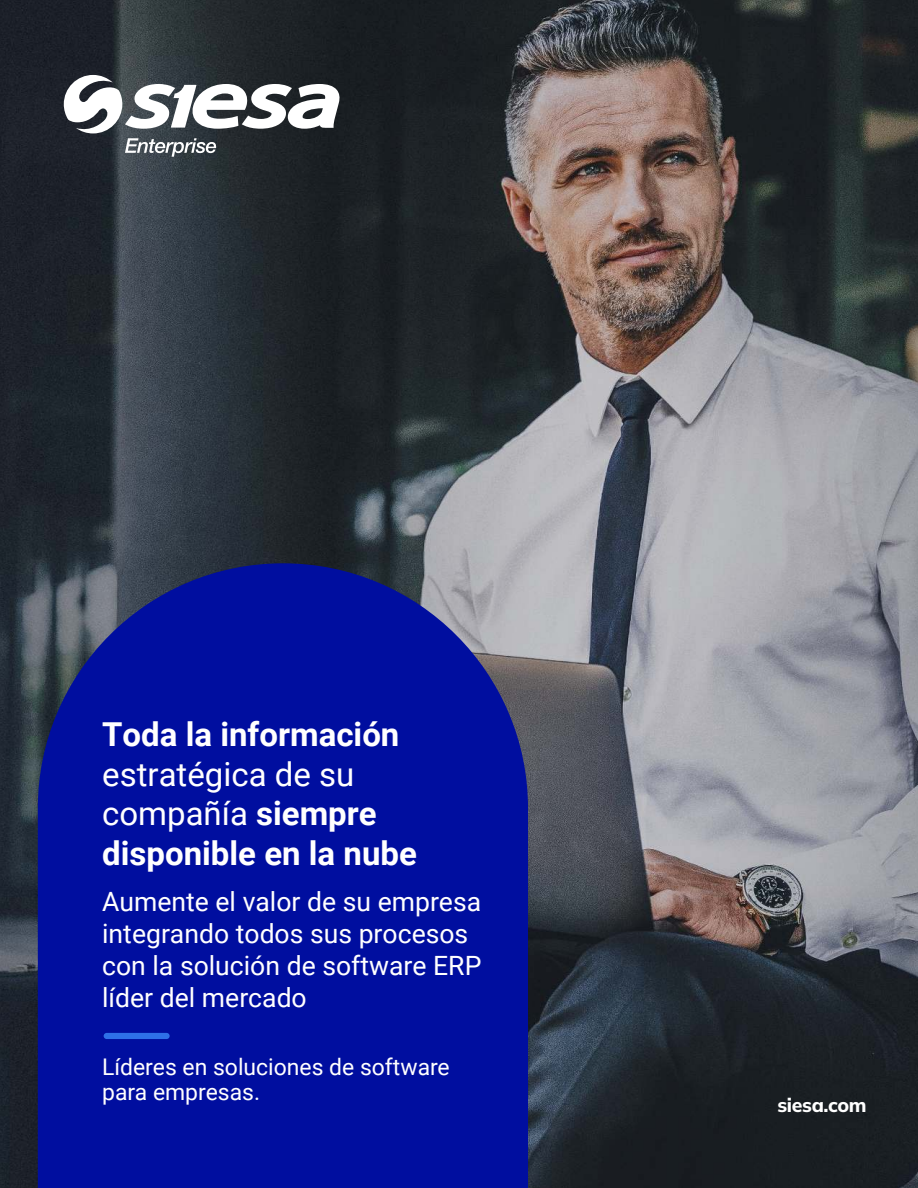
<style>
.page{position:relative;width:918px;height:1188px;background:#fff}
.page>*{position:absolute;margin:0;border:0;box-sizing:border-box;transform-origin:0 0}
.t1{font:700 33px/39.6px "Roboto";color:#fff}
.t2{font:26.55px/32px "Roboto";color:#fff}
.t3{font:22.95px/25.3px "Roboto";color:#fff}
.t4{font:200 19.5px "Mulish";letter-spacing:-.02em;color:#fff}
.s1{font-weight:400}
</style>
<div class="page">
<img style="left:0;top:0;width:918px;height:1188px">
<svg style="left:64px;top:75px;width:276px;height:82px"></svg>
<svg style="left:38px;top:563px;width:490px;height:625px;background:#08169b"></svg>
<div style="left:104px;top:1033px;width:66px;height:6px;background:#2e70e8;border-radius:3px"></div>
<p class="t1" style="left:102px;top:717px;width:299px">Toda la información</p>
<p class="t1" style="left:102px;top:757px;width:316px"><span class="s1">estratégica de su compañía</span> siempre disponible en la nube</p>
<p class="t2" style="left:102px;top:888px;width:381px">Aumente el valor de su empresa integrando todos sus procesos con la solución de software ERP líder del mercado</p>
<p class="t3" style="left:102px;top:1056px;width:349px">Líderes en soluciones de software para empresas.</p>
<p class="t4" style="left:778px;top:1094px;width:90px">siesa.com</p>
</div>
